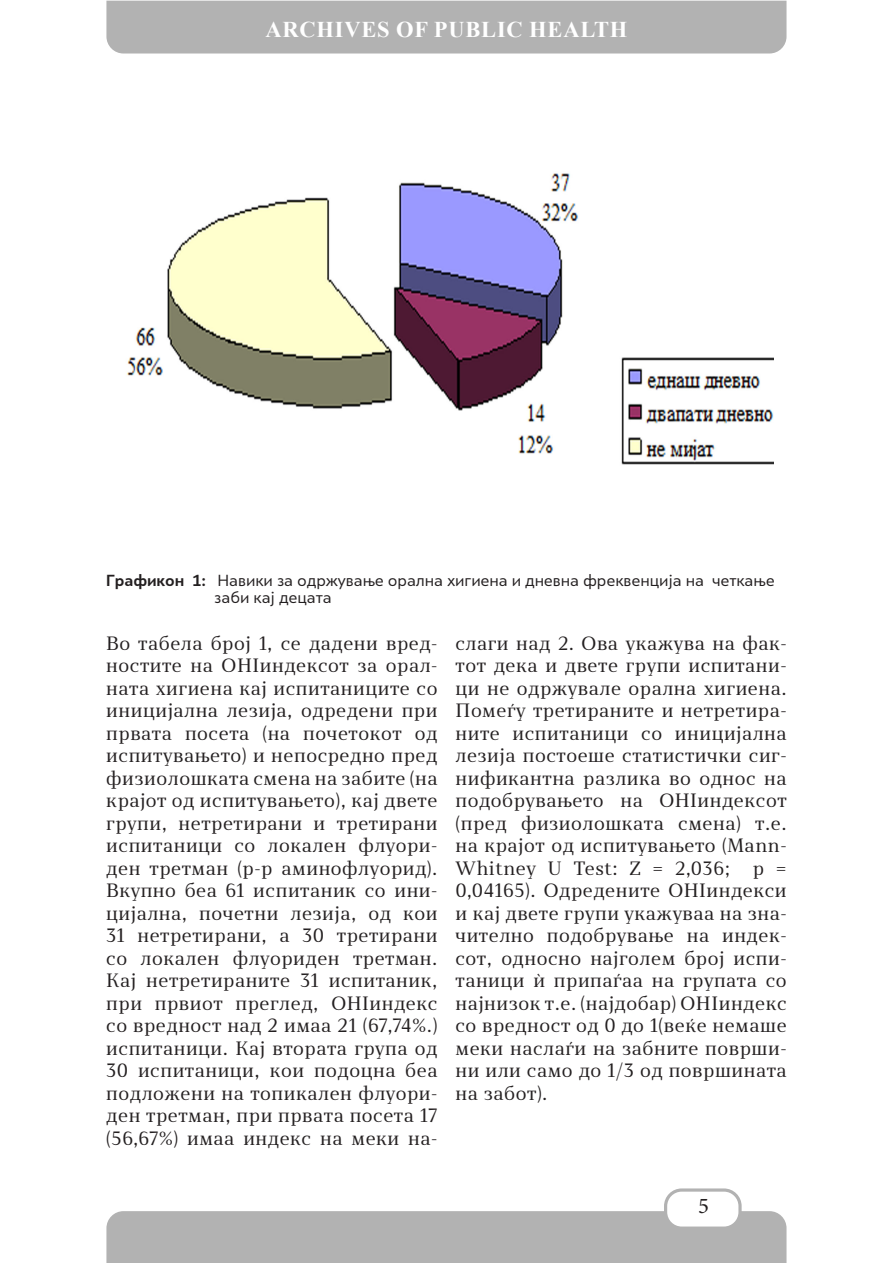
<style>
.page{position:relative;width:893px;height:1263px;background:#fff}
.page>*{position:absolute;margin:0;border:0;box-sizing:border-box;transform-origin:0 0}
.t1{font:700 22.5px "Times New Roman";letter-spacing:.035em;color:#fff}
.t2{font:22.5px "Minion Pro";color:#231f20}
.t3{font:18px/22.5px "Skola Serif";letter-spacing:.03em;color:#231f20;text-align:justify}
.t4{font:15px/16.5px "Skola Sans";letter-spacing:-.01em;color:#231f20}
.s1{font-weight:700}
</style>
<div class="page">
<div style="left:106px;top:1211px;width:680px;height:52px;background:#b2b2b2"></div>
<div style="left:666px;top:1190px;width:74px;height:38px;background:#fff;border-radius:16px"></div>
<div style="left:664px;top:1188px;width:78px;height:42px;border:3px solid #b2b2b2;border-radius:16px"></div>
<div style="left:106px;top:1px;width:680px;height:53px;background:#b2b2b2"></div>
<img style="left:127px;top:173px;width:647px;height:292px">
<p class="t1" style="left:266px;top:13px;width:363px">ARCHIVES OF PUBLIC HEALTH</p>
<p class="t4" style="left:214px;top:572px;width:562px;text-indent:-108px"><span class="s1">Графикон 1:</span> Навики за одржување орална хигиена и дневна фреквенција на четкање заби кај децата</p>
<p class="t3" style="left:106px;top:632px;width:333px">Во табела број 1, се дадени вред&shy;ностите на OHIиндексот за орал&shy;ната хигиена кај испитаниците со иницијална лезија, одредени при првата посета (на почетокот од испитувањето) и непосредно пред физиолошката смена на забите (на крајот од испитувањето), кај двете групи, нетретирани и третирани испитаници со локален флуори&shy;ден третман (р-р аминофлуорид).<br>Вкупно беа 61 испитаник со ини&shy;цијална, почетни лезија, од кои 31 нетретирани, а 30 третирани со локален флуориден третман.<br>Кај нетретираните 31 испитаник, при првиот преглед, OHIиндекс со вредност над 2 имаа 21 (67,74%.) испитаници. Кај втората група од 30 испитаници, кои подоцна беа подложени на топикален флуори&shy;ден третман, при првата посета 17 (56,67%) имаа индекс на меки на-</p>
<p class="t3" style="left:455px;top:632px;width:333px">слаги над 2. Ова укажува на фак&shy;тот дека и двете групи испитани&shy;ци не одржувале орална хигиена.<br>Помеѓу третираните и нетретира&shy;ните испитаници со иницијална лезија постоеше статистички сиг&shy;нификантна разлика во однос на подобрувањето на OHIиндексот (пред физиолошката смена) т.е. на крајот од испитувањето (Mann-Whitney U Test: Z = 2,036;</p>
<p class="t3" style="left:455px;top:857px;width:333px;text-indent:297px">p = 0,04165). Одредените OHIиндекси и кај двете групи укажуваа на зна&shy;чително подобрување на индек&shy;сот, односно најголем број испи&shy;таници ѝ припаѓаа на групата со најнизок т.е. (најдобар) OHIиндекс со вредност од 0 до 1(веќе немаше меки наслаѓи на забните површи&shy;ни или само до 1/3 од површината на забот).</p>
<p class="t2" style="left:698px;top:1191px;width:12px">5</p>
</div>
